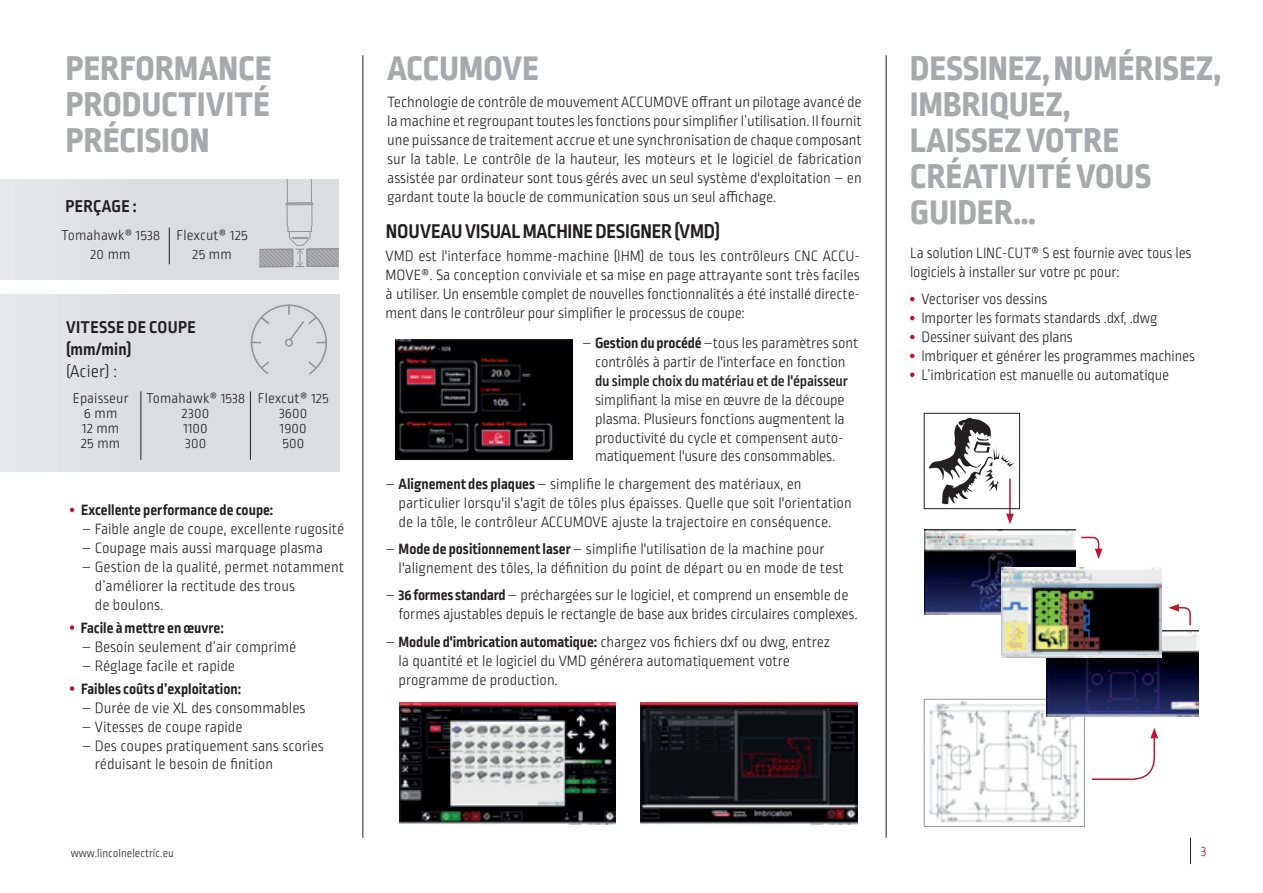
<style>
.page{position:relative;width:1263px;height:893px;background:#fff}
.page>*{position:absolute;margin:0;border:0;box-sizing:border-box;transform-origin:0 0}
.TITLE_ROPA{font:800 36px/36px "Ropa Sans Pro";letter-spacing:.01em;color:#a8a9ad}
.t1{font:700 21px "Ropa Sans Pro";letter-spacing:-.01em;color:#231f20}
.t2{font:700 18px/22.4px "Ropa Sans Pro";letter-spacing:.02em;color:#231f20}
.t3{font:300 18px "Ropa Sans Pro";letter-spacing:.01em;color:#231f20}
.t4{font:300 15.75px/18.9px "Ropa Sans Pro";letter-spacing:-.005em;color:#231f20}
.t5{font:700 15.75px "Ropa Sans Pro";color:#231f20}
.t6{font:300 15px/18px "Ropa Sans Pro";letter-spacing:.01em;color:#231f20;text-align:center}
.t7{font:300 15px "Ropa Sans Pro";color:#bd1832}
.t8{font:300 12px "Ropa Sans Pro";color:#231f20}
.s1{font-weight:700}
.s2{font-weight:500}
</style>
<div class="page">
<div style="left:0;top:294px;width:340px;height:178px;background:#dcdddf"></div>
<div style="left:0;top:180px;width:339px;height:100px;background:#dcdddf"></div>
<svg style="left:259px;top:180px;width:80px;height:87px"></svg>
<svg style="left:250px;top:304px;width:77px;height:71px"></svg>
<hr style="left:140px;top:391px;width:1px;height:69px;background:#231f20">
<hr style="left:250px;top:391px;width:1px;height:69px;background:#231f20">
<hr style="left:169px;top:228px;width:1px;height:36px;background:#231f20">
<img style="left:929px;top:701px;width:151px;height:122px">
<div style="left:924px;top:699px;width:160px;height:128px;border:1px solid #939598"></div>
<svg style="left:70px;top:508px;width:4px;height:4px"></svg>
<svg style="left:70px;top:625px;width:4px;height:5px"></svg>
<svg style="left:70px;top:686px;width:4px;height:5px"></svg>
<svg style="left:910px;top:297px;width:4px;height:4px"></svg>
<svg style="left:910px;top:316px;width:4px;height:4px"></svg>
<svg style="left:910px;top:335px;width:4px;height:4px"></svg>
<svg style="left:910px;top:354px;width:4px;height:4px"></svg>
<svg style="left:910px;top:373px;width:4px;height:4px"></svg>
<hr style="left:362px;top:55px;width:1px;height:783px;background:#231f20">
<hr style="left:886px;top:55px;width:1px;height:783px;background:#231f20">
<img style="left:395px;top:340px;width:178px;height:119px">
<img style="left:400px;top:703px;width:215px;height:121px">
<img style="left:640px;top:703px;width:217px;height:122px">
<img style="left:924px;top:529px;width:151px;height:86px">
<img style="left:1047px;top:631px;width:152px;height:86px">
<svg style="left:1091px;top:728px;width:67px;height:52px"></svg>
<hr style="left:1009px;top:479px;width:2px;height:37px;background:#bd1832">
<svg style="left:1006px;top:514px;width:8px;height:10px"></svg>
<svg style="left:1168px;top:604px;width:23px;height:22px"></svg>
<svg style="left:1081px;top:536px;width:21px;height:23px"></svg>
<img style="left:1001px;top:567px;width:160px;height:90px">
<svg style="left:928px;top:417px;width:87px;height:88px"></svg>
<div style="left:924px;top:413px;width:96px;height:96px;border:1px solid #231f20"></div>
<svg style="left:1190px;top:838px;width:1px;height:26px"></svg>
<p class="TITLE_ROPA" style="left:66px;top:52px;width:207px;text-align:justify">PERFORMANCE PRODUCTIVITÉ PRÉCISION</p>
<p class="TITLE_ROPA" style="left:910px;top:52px;width:312px">DESSINEZ, NUMÉRISEZ,<br>IMBRIQUEZ,</p>
<p class="TITLE_ROPA" style="left:387px;top:52px;width:153px">ACCUMOVE</p>
<p class="t4" style="left:387px;top:94px;width:476px;text-align:justify">Technologie de contrôle de mouvement ACCUMOVE offrant un pilotage avancé de la machine et regroupant toutes les fonctions pour simplifier l’utilisation. Il fournit une puissance de traitement accrue et une synchronisation de chaque composant sur la table. Le contrôle de la hauteur, les moteurs et le logiciel de fabrication assistée par ordinateur sont tous gérés avec un seul système d'exploitation – en gardant toute la boucle de communication sous un seul affichage.</p>
<p class="t1" style="left:386px;top:219px;width:336px">NOUVEAU VISUAL MACHINE DESIGNER (VMD)</p>
<p class="t4" style="left:386px;top:247px;width:476px;text-align:justify">VMD est l'interface homme-machine (IHM) de tous les contrôleurs CNC ACCU-MOVE®. Sa conception conviviale et sa mise en page attrayante sont très faciles à utiliser. Un ensemble complet de nouvelles fonctionnalités a été installé directe&shy;ment dans le contrôleur pour simplifier le processus de coupe:</p>
<p class="t4" style="left:595px;top:334px;width:265px;text-indent:-13px">– <span class="s1">Gestion du procédé</span> –tous les paramètres sont contrôlés à partir de l'interface en fonction <span class="s2">du simple choix du matériau et de l'épaisseur </span>simplifiant la mise en œuvre de la découpe plasma. Plusieurs fonctions augmentent la productivité du cycle et compensent auto&shy;matiquement l'usure des consommables.</p>
<p class="t4" style="left:399px;top:475px;width:455px;text-indent:-13px">– <span class="s1">Alignement des plaques</span> – simplifie le chargement des matériaux, en particulier lorsqu'il s'agit de tôles plus épaisses. Quelle que soit l'orientation de la tôle, le contrôleur ACCUMOVE ajuste la trajectoire en conséquence.</p>
<p class="t4" style="left:399px;top:540px;width:447px;text-indent:-13px">– <span class="s1">Mode de positionnement laser</span> – simplifie l'utilisation de la machine pour l'alignement des tôles, la définition du point de départ ou en mode de test</p>
<p class="t4" style="left:399px;top:587px;width:461px;text-indent:-13px">– <span class="s1">36 formes standard</span> – préchargées sur le logiciel, et comprend un ensemble de formes ajustables depuis le rectangle de base aux brides circulaires complexes.</p>
<p class="t4" style="left:399px;top:633px;width:433px;text-indent:-13px">– <span class="s1">Module d'imbrication automatique:</span> chargez vos fichiers dxf ou dwg, entrez la quantité et le logiciel du VMD générera automatiquement votre programme de production.</p>
<p class="TITLE_ROPA" style="left:910px;top:124px;width:242px">LAISSEZ VOTRE<br>CRÉATIVITÉ VOUS<br>GUIDER…</p>
<p class="t2" style="left:65px;top:196px;width:73px">PERÇAGE :</p>
<p class="t6" style="left:61px;top:228px;width:100px">Tomahawk® 1538<br>20 mm</p>
<p class="t6" style="left:177px;top:228px;width:73px">Flexcut® 125<br>25 mm</p>
<p class="t4" style="left:910px;top:245px;width:283px">La solution LINC-CUT® S est fournie avec tous les logiciels à installer sur votre pc pour:</p>
<p class="t4" style="left:921px;top:291px;width:128px">Vectoriser vos dessins</p>
<p class="t4" style="left:921px;top:310px;width:238px">Importer les formats standards .dxf, .dwg</p>
<p class="t4" style="left:921px;top:329px;width:153px">Dessiner suivant des plans</p>
<p class="t4" style="left:921px;top:348px;width:275px">Imbriquer et générer les programmes machines</p>
<p class="t4" style="left:921px;top:366px;width:249px">L’imbrication est manuelle ou automatique</p>
<p class="t2" style="left:66px;top:317px;width:131px">VITESSE DE COUPE (mm/min)</p>
<p class="t3" style="left:66px;top:362px;width:53px">(Acier) :</p>
<p class="t6" style="left:73px;top:390px;width:57px">Epaisseur</p>
<p class="t6" style="left:84px;top:405px;width:35px">6 mm</p>
<p class="t6" style="left:82px;top:420px;width:39px">12 mm</p>
<p class="t6" style="left:81px;top:435px;width:41px">25 mm</p>
<p class="t6" style="left:146px;top:390px;width:100px">Tomahawk® 1538</p>
<p class="t6" style="left:182px;top:405px;width:29px">2300</p>
<p class="t6" style="left:184px;top:420px;width:26px">1100</p>
<p class="t6" style="left:185px;top:435px;width:23px">300</p>
<p class="t6" style="left:258px;top:390px;width:73px">Flexcut® 125</p>
<p class="t6" style="left:279px;top:405px;width:30px">3600</p>
<p class="t6" style="left:280px;top:420px;width:28px">1900</p>
<p class="t6" style="left:282px;top:435px;width:23px">500</p>
<p class="t5" style="left:81px;top:501px;width:194px">Excellente performance de coupe:</p>
<p class="t4" style="left:82px;top:520px;width:264px">– Faible angle de coupe, excellente rugosité</p>
<p class="t4" style="left:82px;top:539px;width:243px">– Coupage mais aussi marquage plasma</p>
<p class="t4" style="left:95px;top:558px;width:251px;text-indent:-13px">– Gestion de la qualité, permet notamment d’améliorer la rectitude des trous<br>de boulons.</p>
<p class="t5" style="left:81px;top:619px;width:144px">Facile à mettre en œuvre:</p>
<p class="t4" style="left:82px;top:638px;width:216px">– Besoin seulement d’air comprimé</p>
<p class="t4" style="left:82px;top:657px;width:155px">– Réglage facile et rapide</p>
<p class="t5" style="left:81px;top:680px;width:162px">Faibles coûts d’exploitation:</p>
<p class="t4" style="left:82px;top:699px;width:225px">– Durée de vie XL des consommables</p>
<p class="t4" style="left:82px;top:718px;width:162px">– Vitesses de coupe rapide</p>
<p class="t4" style="left:95px;top:737px;width:231px;text-indent:-13px">– Des coupes pratiquement sans scories réduisant le besoin de finition</p>
<p class="t8" style="left:71px;top:847px;width:104px">www.lincolnelectric.eu</p>
<p class="t7" style="left:1201px;top:843px;width:7px">3</p>
</div>
